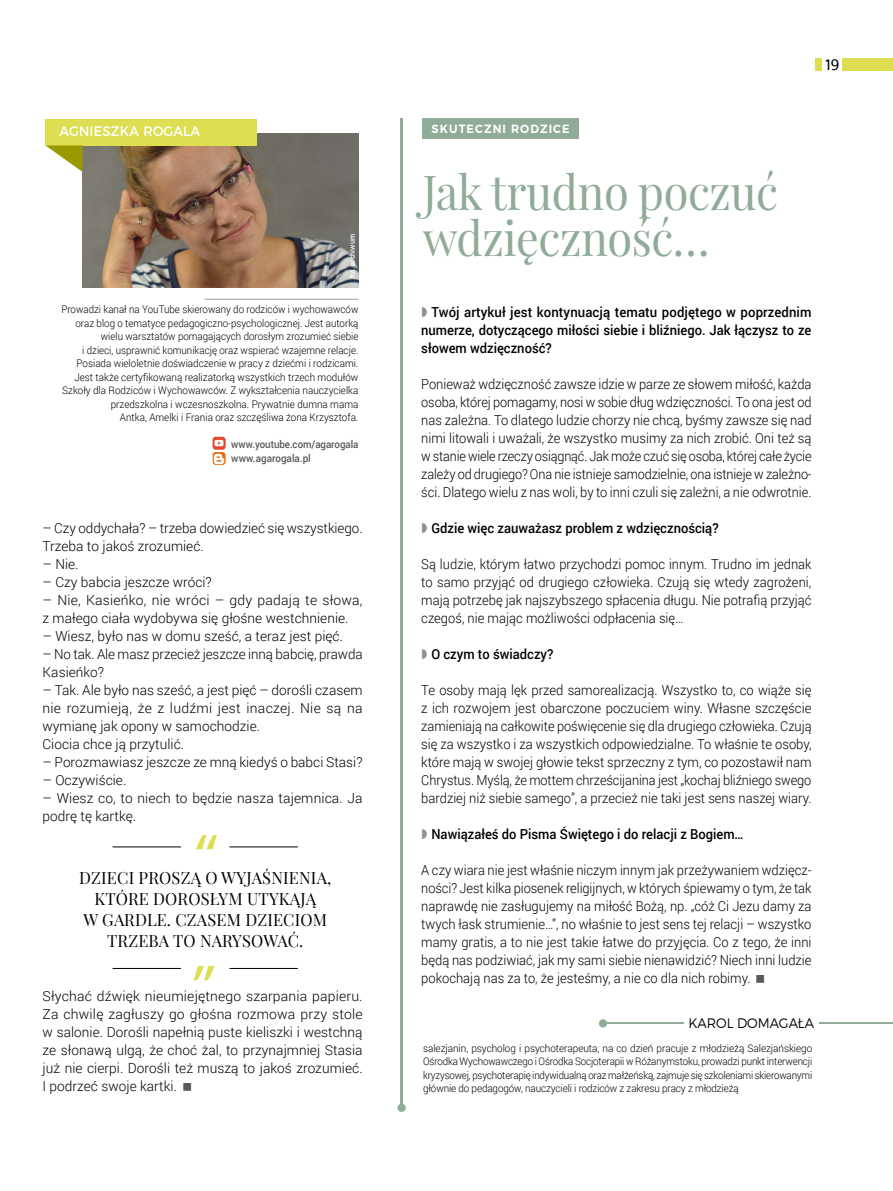
<style>
.page{position:relative;width:893px;height:1191px;background:#fff}
.page>*{position:absolute;margin:0;border:0;box-sizing:border-box;transform-origin:0 0}
.t1{font:48px/46.5px "Playfair Display";letter-spacing:-.01em;color:#90ab98;scale:.94 1}
.t2{font:16.5px/21px "Playfair Display SC";letter-spacing:.01em;color:#000;text-align:center}
.t3{font:16.5px "Ek Mukta";color:#000}
.t4{font:300 13.8px/18px "Roboto";color:#000;text-align:justify;scale:.94 1}
.t5{font:300 13.8px/18px "Roboto";color:#000}
.t6{font:300 13.8px/18px "Roboto";color:#000;text-align:justify;scale:.93 1}
.t7{font:500 13.8px/18px "Roboto";color:#000;text-align:justify;scale:.95 1}
.t8{font:500 13.8px "Roboto";color:#000;scale:.94 1}
.t9{font:13.8px "Montserrat";letter-spacing:.02em;color:#fff;scale:.94 1}
.t10{font:300 13.8px "Montserrat";color:#000;scale:.94 1}
.t11{font:600 11.85px "Montserrat";letter-spacing:.1em;color:#fff;scale:.94 1}
.t12{font:300 10.5px/13.5px "Roboto";color:#000;text-align:right;scale:.93 1}
.t13{font:300 10.5px/13.5px "Roboto";color:#000;text-align:justify;scale:.95 1}
.t14{font:500 10.5px/13.5px "Roboto";letter-spacing:-.005em;color:#58585a;scale:.93 1}
.t15{font:500 7.5px "Roboto";color:#fff;scale:.94 1}
</style>
<div class="page">
<hr style="left:401px;top:119px;width:2px;height:990px;background:#90ab98">
<div style="left:815px;top:58px;width:6px;height:13px;background:#ddde52"></div>
<div style="left:843px;top:59px;width:50px;height:12px;background:#ddde52"></div>
<hr style="left:603px;top:1022px;width:290px;height:2px;background:#90ab98">
<div style="left:599px;top:1019px;width:8px;height:8px;background:#90ab98;border-radius:50%"></div>
<img style="left:83px;top:133px;width:276px;height:154px">
<div style="left:46px;top:119px;width:211px;height:26px;background:#ddde52"></div>
<svg style="left:46px;top:145px;width:36px;height:27px"></svg>
<hr style="left:205px;top:299px;width:153px;height:1px;background:#9c9e9f">
<div style="left:684px;top:1014px;width:134px;height:14px;background:#fff"></div>
<svg style="left:213px;top:437px;width:13px;height:28px"></svg>
<div style="left:424px;top:118px;width:155px;height:20px;background:#90ab98"></div>
<div style="left:397px;top:1103px;width:9px;height:8px;background:#90ab98;border-radius:50%"></div>
<svg style="left:196px;top:835px;width:21px;height:14px"></svg>
<hr style="left:113px;top:846px;width:68px;height:1px;background:#000">
<hr style="left:229px;top:846px;width:69px;height:1px;background:#000">
<svg style="left:193px;top:965px;width:21px;height:15px"></svg>
<hr style="left:229px;top:968px;width:69px;height:1px;background:#000">
<hr style="left:113px;top:968px;width:68px;height:1px;background:#000">
<p class="t9" style="left:60px;top:120px;width:151px">AGNIESZKA ROGALA</p>
<p class="t15" style="left:347px;top:278px;width:48px;rotate:-90deg">fot. archiwum</p>
<p class="t12" style="left:61px;top:302px;width:321px">Prowadzi kanał na YouTube skierowany do rodziców i wychowawców oraz blog o tematyce pedagogiczno-psychologicznej. Jest autorką wielu warsztatów pomagających dorosłym zrozumieć siebie<br>i dzieci, usprawnić komunikację oraz wspierać wzajemne relacje.<br>Posiada wieloletnie doświadczenie w pracy z dziećmi i rodzicami.<br>Jest także certyfikowaną realizatorką wszystkich trzech modułów Szkoły dla Rodziców i Wychowawców. Z wykształcenia nauczycielka przedszkolna i wczesnoszkolna. Prywatnie dumna mama<br>Antka, Amelki i Frania oraz szczęśliwa żona Krzysztofa.</p>
<p class="t14" style="left:231px;top:437px;width:138px">www.youtube.com/agarogala www.agarogala.pl</p>
<p class="t5" style="left:43px;top:519px;width:322px">– Czy oddychała? – trzeba dowiedzieć się wszystkiego.<br>Trzeba to jakoś zrozumieć.</p>
<p class="t5" style="left:43px;top:555px;width:38px">– Nie.</p>
<p class="t5" style="left:43px;top:573px;width:171px">– Czy babcia jeszcze wróci?</p>
<p class="t5" style="left:43px;top:591px;width:322px">– Nie, Kasieńko, nie wróci – gdy padają te słowa, z małego ciała wydobywa się głośne westchnienie.</p>
<p class="t5" style="left:43px;top:627px;width:302px">– Wiesz, było nas w domu sześć, a teraz jest pięć.</p>
<p class="t5" style="left:43px;top:645px;width:322px">– No tak. Ale masz przecież jeszcze inną babcię, prawda<br>Kasieńko?</p>
<p class="t5" style="left:43px;top:681px;width:322px">– Tak. Ale było nas sześć, a jest pięć – dorośli czasem nie rozumieją, że z ludźmi jest inaczej. Nie są na wymianę jak opony w samochodzie.<br>Ciocia chce ją przytulić.</p>
<p class="t5" style="left:43px;top:753px;width:322px">– Porozmawiasz jeszcze ze mną kiedyś o babci Stasi?</p>
<p class="t5" style="left:43px;top:771px;width:85px">– Oczywiście.</p>
<p class="t5" style="left:43px;top:789px;width:322px">– Wiesz co, to niech to będzie nasza tajemnica. Ja podrę tę kartkę.</p>
<p class="t2" style="left:79px;top:867px;width:254px">DZIECI PROSZĄ O WYJAŚNIENIA,<br>KTÓRE DOROSŁYM UTYKAJĄ<br>W GARDLE. CZASEM DZIECIOM<br>TRZEBA TO NARYSOWAĆ.</p>
<p class="t5" style="left:43px;top:987px;width:322px;text-align:justify">Słychać dźwięk nieumiejętnego szarpania papieru.<br>Za chwilę zagłuszy go głośna rozmowa przy stole w salonie. Dorośli napełnią puste kieliszki i westchną ze słonawą ulgą, że choć żal, to przynajmniej Stasia już nie cierpi. Dorośli też muszą to jakoś zrozumieć.<br>I podrzeć swoje kartki.</p>
<p class="t3" style="left:825px;top:55px;width:16px">19</p>
<p class="t11" style="left:431px;top:119px;width:148px">SKUTECZNI RODZICE</p>
<h1 class="t1" style="left:423px;top:168px;width:380px">Jak trudno poczuć wdzięczność…</h1>
<p class="t7" style="left:421px;top:303px;width:412px;text-indent:10px">Twój artykuł jest kontynuacją tematu podjętego w poprzednim numerze, dotyczącego miłości siebie i bliźniego. Jak łączysz to ze słowem wdzięczność?</p>
<p class="t6" style="left:421px;top:375px;width:421px">Ponieważ wdzięczność zawsze idzie w parze ze słowem miłość, każda osoba, której pomagamy, nosi w sobie dług wdzięczności. To ona jest od nas zależna. To dlatego ludzie chorzy nie chcą, byśmy zawsze się nad nimi litowali i uważali, że wszystko musimy za nich zrobić. Oni też są w stanie wiele rzeczy osiągnąć. Jak może czuć się osoba, której całe życie zależy od drugiego? Ona nie istnieje samodzielnie, ona istnieje w zależno&shy;ści. Dlatego wielu z nas woli, by to inni czuli się zależni, a nie odwrotnie.</p>
<p class="t8" style="left:431px;top:518px;width:307px">Gdzie więc zauważasz problem z wdzięcznością?</p>
<p class="t4" style="left:421px;top:555px;width:417px">Są ludzie, którym łatwo przychodzi pomoc innym. Trudno im jednak to samo przyjąć od drugiego człowieka. Czują się wtedy zagrożeni, mają potrzebę jak najszybszego spłacenia długu. Nie potrafią przyjąć czegoś, nie mając możliwości odpłacenia się…</p>
<p class="t8" style="left:431px;top:644px;width:131px">O czym to świadczy?</p>
<p class="t4" style="left:421px;top:681px;width:417px">Te osoby mają lęk przed samorealizacją. Wszystko to, co wiąże się z ich rozwojem jest obarczone poczuciem winy. Własne szczęście zamieniają na całkowite poświęcenie się dla drugiego człowieka. Czują się za wszystko i za wszystkich odpowiedzialne. To właśnie te osoby, które mają w swojej głowie tekst sprzeczny z tym, co pozostawił nam Chrystus. Myślą, że mottem chrześcijanina jest „kochaj bliźniego swego bardziej niż siebie samego”, a przecież nie taki jest sens naszej wiary.</p>
<p class="t8" style="left:431px;top:824px;width:334px">Nawiązałeś do Pisma Świętego i do relacji z Bogiem…</p>
<p class="t4" style="left:421px;top:861px;width:417px">A czy wiara nie jest właśnie niczym innym jak przeżywaniem wdzięcz&shy;ności? Jest kilka piosenek religijnych, w których śpiewamy o tym, że tak naprawdę nie zasługujemy na miłość Bożą, np. „cóż Ci Jezu damy za twych łask strumienie…”, no właśnie to jest sens tej relacji – wszystko mamy gratis, a to nie jest takie łatwe do przyjęcia. Co z tego, że inni będą nas podziwiać, jak my sami siebie nienawidzić? Niech inni ludzie pokochają nas za to, że jesteśmy, a nie co dla nich robimy.</p>
<p class="t10" style="left:688px;top:1012px;width:135px">KAROL DOMAGAŁA</p>
<p class="t13" style="left:423px;top:1041px;width:411px">salezjanin, psycholog i psychoterapeuta, na co dzień pracuje z młodzieżą Salezjańskiego Ośrodka Wychowawczego i Ośrodka Socjoterapii w Różanymstoku, prowadzi punkt interwencji kryzysowej, psychoterapię indywidualną oraz małżeńską, zajmuje się szkoleniami skierowanymi głównie do pedagogów, nauczycieli i rodziców z zakresu pracy z młodzieżą</p>
</div>
